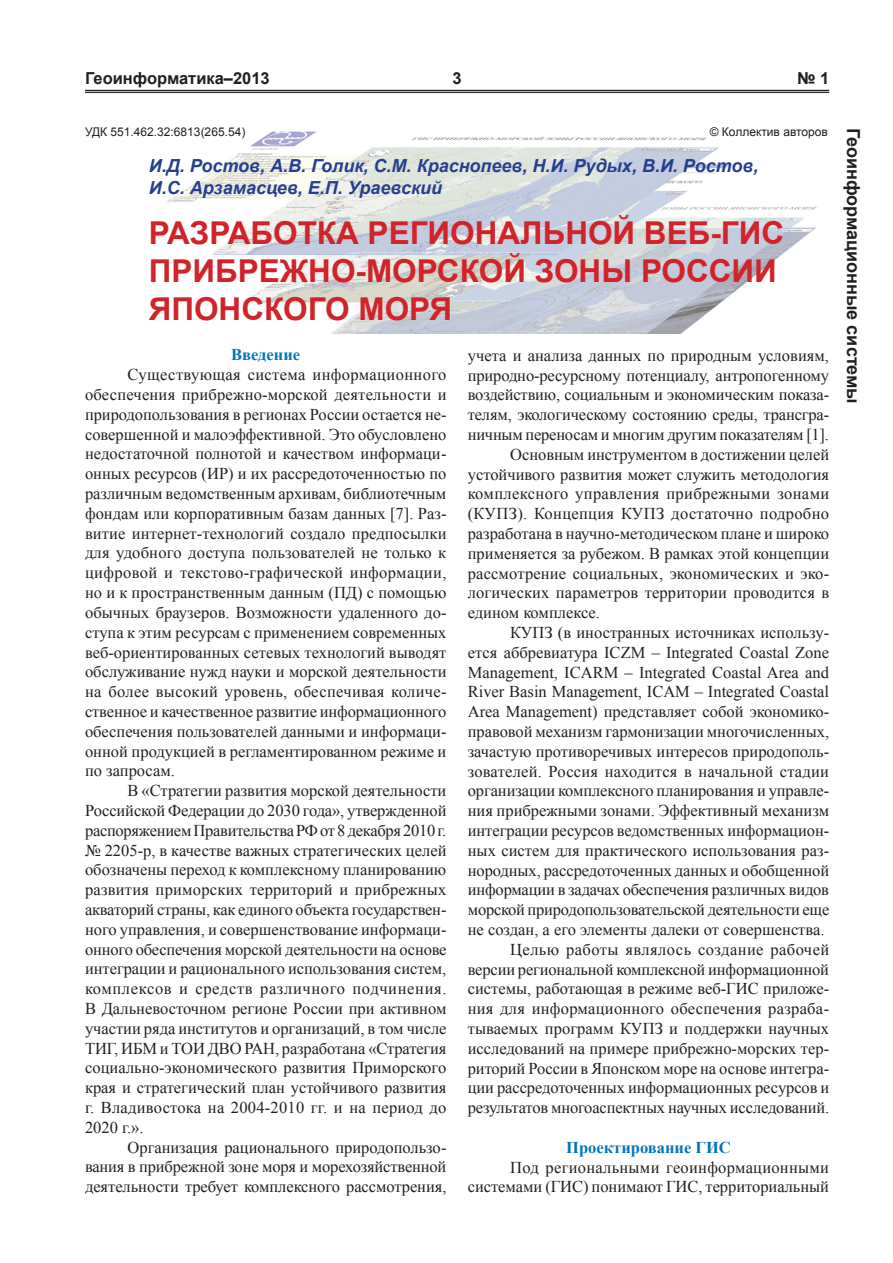
<style>
.page{position:relative;width:893px;height:1263px;background:#fff}
.page>*{position:absolute;margin:0;border:0;box-sizing:border-box;transform-origin:0 0}
.t1{font:700 31.5px/37.8px "Arial";color:#d1232a}
.t2{font:italic 700 18px/21.6px "Arial";color:#253f8e}
.t3{font:700 18px "Arial";color:#231f20}
.t4{font:16.5px/19.8px "Times New Roman";color:#231f20;text-align:justify}
.t5{font:16.5px "Times New Roman";letter-spacing:.02em;color:#231f20}
.t6{font:16.5px "Times New Roman";letter-spacing:.025em;color:#231f20}
.t7{font:700 16.5px "Times New Roman";color:#0073bd}
.t8{font:700 16.5px "Arial";color:#231f20}
.t9{font:12px "Arial";color:#231f20}
</style>
<div class="page">
<hr style="left:85px;top:90px;width:744px;height:1px;background:#231f20">
<hr style="left:85px;top:92px;width:744px;height:1px;background:#231f20">
<img style="left:167px;top:131px;width:650px;height:203px">
<p class="t8" style="left:85px;top:68px;width:186px">Геоинформатика–2013</p>
<p class="t8" style="left:452px;top:68px;width:11px">3</p>
<p class="t8" style="left:797px;top:68px;width:34px">№ 1</p>
<p class="t9" style="left:85px;top:124px;width:162px">УДК 551.462.32:6813(265.54)</p>
<p class="t9" style="left:710px;top:124px;width:120px">© Коллектив авторов</p>
<p class="t2" style="left:149px;top:156px;width:611px">И.Д. Ростов, А.В. Голик, С.М. Краснопеев, Н.И. Рудых, В.И. Ростов,<br>И.С. Арзамасцев, Е.П. Ураевский</p>
<h1 class="t1" style="left:149px;top:216px;width:637px">РАЗРАБОТКА РЕГИОНАЛЬНОЙ ВЕБ-ГИС<br>ПРИБРЕЖНО-МОРСКОЙ ЗОНЫ РОССИИ<br>ЯПОНСКОГО МОРЯ</h1>
<p class="t7" style="left:231px;top:343px;width:71px">Введение</p>
<p class="t4" style="left:85px;top:365px;width:363px;text-indent:43px">Существующая система информационного обеспечения прибрежно-морской деятельности и природопользования в регионах России остается не&shy;совершенной и малоэффективной. Это обусловлено недостаточной полнотой и качеством информаци&shy;онных ресурсов (ИР) и их рассредоточенностью по различным ведомственным архивам, библиотечным фондам или корпоративным базам данных [7]. Раз&shy;витие интернет-технологий создало предпосылки для удобного доступа пользователей не только к цифровой и текстово-графической информации, но и к пространственным данным (ПД) с помощью обычных браузеров. Возможности удаленного до&shy;ступа к этим ресурсам с применением современных веб-ориентированных сетевых технологий выводят обслуживание нужд науки и морской деятельности на более высокий уровень, обеспечивая количе&shy;ственное и качественное развитие информационного обеспечения пользователей данными и информаци&shy;онной продукцией в регламентированном режиме и по запросам.</p>
<p class="t4" style="left:85px;top:780px;width:363px;text-indent:43px">В «Стратегии развития морской деятельности Российской Федерации до 2030 года», утвержденной распоряжением Правительства РФ от 8 декабря 2010 г. № 2205-р, в качестве важных стратегических целей обозначены переход к комплексному планированию развития приморских территорий и прибрежных акваторий страны, как единого объекта государствен&shy;ного управления, и совершенствование информаци&shy;онного обеспечения морской деятельности на основе интеграции и рационального использования систем, комплексов и средств различного подчинения.<br>В Дальневосточном регионе России при активном участии ряда институтов и организаций, в том числе ТИГ, ИБМ и ТОИ ДВО РАН, разработана «Стратегия социально-экономического развития Приморского края и стратегический план устойчивого развития г. Владивостока на 2004-2010 гг. и на период до 2020 г.».</p>
<p class="t4" style="left:85px;top:1137px;width:363px;text-indent:43px">Организация рационального природопользо&shy;вания в прибрежной зоне моря и морехозяйственной деятельности требует комплексного рассмотрения,</p>
<p class="t4" style="left:468px;top:345px;width:363px">учета и анализа данных по природным условиям,</p>
<p class="t4" style="left:468px;top:365px;width:363px">природно-ресурсному потенциалу, антропогенному</p>
<p class="t4" style="left:468px;top:385px;width:363px">воздействию, социальным и экономическим показа-</p>
<p class="t4" style="left:468px;top:404px;width:363px">телям, экологическому состоянию среды, трансгра-</p>
<p class="t4" style="left:468px;top:424px;width:363px">ничным переносам и многим другим показателям [1].</p>
<p class="t4" style="left:510px;top:444px;width:320px">Основным инструментом в достижении целей</p>
<p class="t4" style="left:468px;top:464px;width:363px">устойчивого развития может служить методология</p>
<p class="t5" style="left:468px;top:483px;width:363px">комплексного управления прибрежными зонами</p>
<p class="t5" style="left:468px;top:502px;width:363px">(КУПЗ). Концепция КУПЗ достаточно подробно</p>
<p class="t4" style="left:468px;top:523px;width:363px">разработана в научно-методическом плане и широко</p>
<p class="t4" style="left:468px;top:543px;width:363px">применяется за рубежом. В рамках этой концепции</p>
<p class="t4" style="left:468px;top:563px;width:363px">рассмотрение социальных, экономических и эко-</p>
<p class="t4" style="left:468px;top:583px;width:363px">логических параметров территории проводится в</p>
<p class="t4" style="left:468px;top:602px;width:134px">едином комплексе.</p>
<p class="t4" style="left:510px;top:622px;width:320px">КУПЗ (в иностранных источниках использу-</p>
<p class="t4" style="left:468px;top:642px;width:363px">ется аббревиатура ICZM – Integrated Coastal Zone</p>
<p class="t4" style="left:468px;top:662px;width:363px">Management, ICARM – Integrated Coastal Area and</p>
<p class="t4" style="left:468px;top:682px;width:363px">River Basin Management, ICAM – Integrated Coastal</p>
<p class="t4" style="left:468px;top:701px;width:363px">Area Management) представляет собой экономико-</p>
<p class="t4" style="left:468px;top:721px;width:363px">правовой механизм гармонизации многочисленных,</p>
<p class="t4" style="left:468px;top:741px;width:363px">зачастую противоречивых интересов природополь-</p>
<p class="t4" style="left:468px;top:761px;width:363px">зователей. Россия находится в начальной стадии</p>
<p class="t4" style="left:468px;top:781px;width:363px">организации комплексного планирования и управле-</p>
<p class="t4" style="left:468px;top:800px;width:363px">ния прибрежными зонами. Эффективный механизм</p>
<p class="t4" style="left:468px;top:820px;width:363px">интеграции ресурсов ведомственных информацион-</p>
<p class="t4" style="left:468px;top:840px;width:363px">ных систем для практического использования раз-</p>
<p class="t4" style="left:468px;top:860px;width:363px">нородных, рассредоточенных данных и обобщенной</p>
<p class="t4" style="left:468px;top:880px;width:363px">информации в задачах обеспечения различных видов</p>
<p class="t4" style="left:468px;top:899px;width:363px">морской природопользовательской деятельности еще</p>
<p class="t4" style="left:468px;top:919px;width:358px">не создан, а его элементы далеки от совершенства.</p>
<p class="t6" style="left:510px;top:938px;width:320px">Целью работы являлось создание рабочей</p>
<p class="t4" style="left:468px;top:959px;width:363px">версии региональной комплексной информационной</p>
<p class="t4" style="left:468px;top:979px;width:363px">системы, работающая в режиме веб-ГИС приложе-</p>
<p class="t4" style="left:468px;top:998px;width:363px">ния для информационного обеспечения разраба-</p>
<p class="t4" style="left:468px;top:1018px;width:363px">тываемых программ КУПЗ и поддержки научных</p>
<p class="t4" style="left:468px;top:1038px;width:363px">исследований на примере прибрежно-морских тер-</p>
<p class="t4" style="left:468px;top:1058px;width:363px">риторий России в Японском море на основе интегра-</p>
<p class="t4" style="left:468px;top:1078px;width:363px">ции рассредоточенных информационных ресурсов и</p>
<p class="t4" style="left:468px;top:1097px;width:363px">результатов многоаспектных научных исследований.</p>
<p class="t7" style="left:566px;top:1136px;width:166px">Проектирование ГИС</p>
<p class="t4" style="left:468px;top:1157px;width:363px;text-align:right">Под региональными геоинформационными системами (ГИС) понимают ГИС, территориальный</p>
<p class="t3" style="left:865px;top:128px;width:278px;rotate:90deg">Геоинформационные системы</p>
</div>
